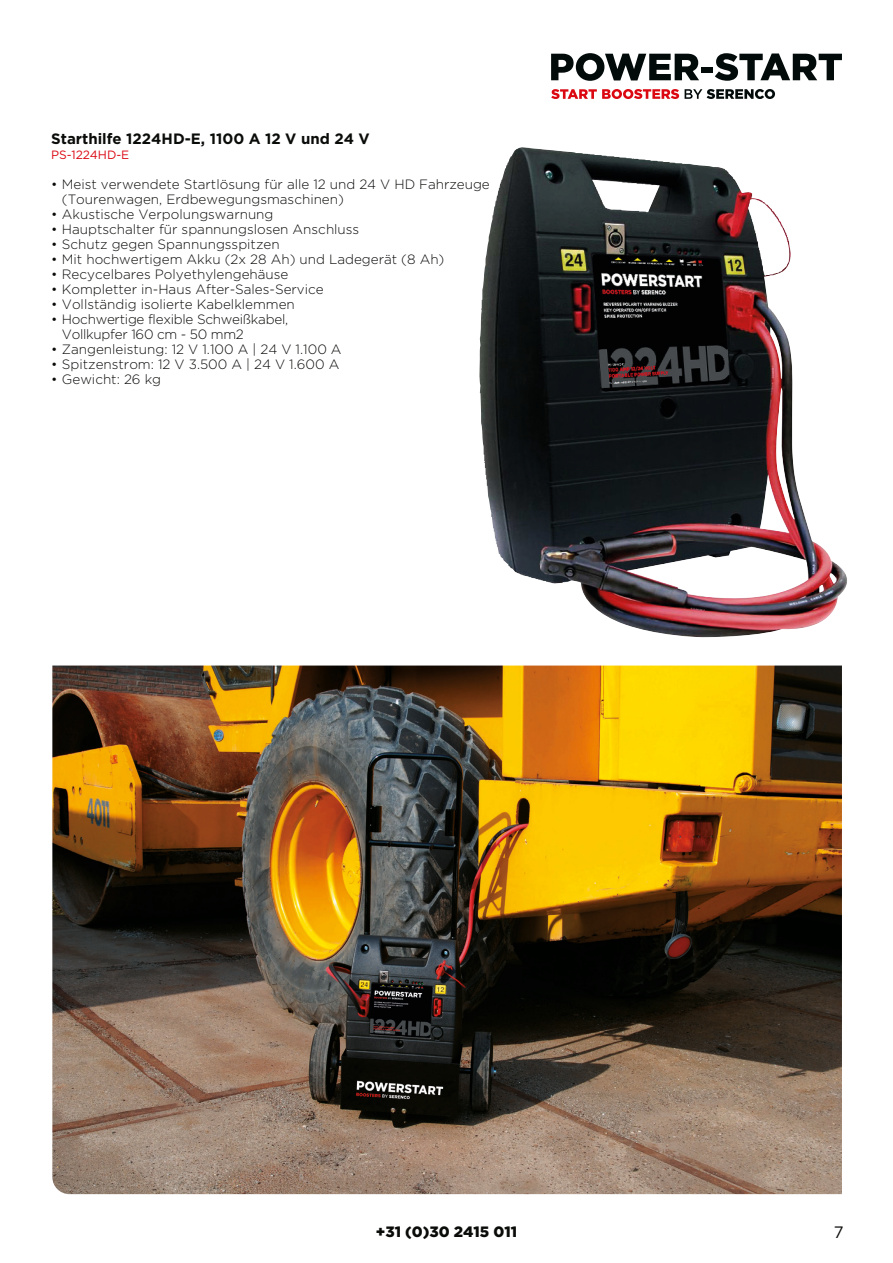
<style>
.page{position:relative;width:893px;height:1263px;background:#fff}
.page>*{position:absolute;margin:0;border:0;box-sizing:border-box;transform-origin:0 0}
.t1{font:16.5px "Gotham";color:#0a0c09}
.Naam_artikel{font:700 15px "Gotham";color:#0a0c09}
.t2{font:900 15px "Gotham";color:#0a0c09}
.t3{font:300 13.5px/15px "Gotham";color:#0a0c09}
.t4{font:300 13.5px/15px "Gotham";letter-spacing:-.02em;color:#0a0c09}
.Art__Nummer{font:12px "Gotham";color:#db0812}
</style>
<div class="page">
<svg style="left:551px;top:53px;width:148px;height:28px"></svg>
<svg style="left:715px;top:53px;width:127px;height:28px"></svg>
<svg style="left:685px;top:89px;width:90px;height:10px"></svg>
<svg style="left:551px;top:89px;width:128px;height:10px"></svg>
<div style="left:701px;top:67px;width:12px;height:6px;background:#020a0a"></div>
<img style="left:479px;top:147px;width:368px;height:490px">
<img style="left:52px;top:665px;width:790px;height:529px">
<p class="Naam_artikel" style="left:51px;top:129px;width:320px">Starthilfe 1224HD-E, 1100 A 12 V und 24 V</p>
<p class="Art__Nummer" style="left:51px;top:147px;width:80px">PS-1224HD-E</p>
<p class="t3" style="left:62px;top:176px;width:429px;text-indent:-11px">• Meist verwendete Startlösung für alle 12 und 24 V HD Fahrzeuge (Tourenwagen, Erdbewegungsmaschinen)</p>
<p class="t3" style="left:51px;top:206px;width:224px">• Akustische Verpolungswarnung</p>
<p class="t3" style="left:51px;top:221px;width:310px">• Hauptschalter für spannungslosen Anschluss</p>
<p class="t3" style="left:51px;top:236px;width:230px">• Schutz gegen Spannungsspitzen</p>
<p class="t3" style="left:51px;top:251px;width:395px">• Mit hochwertigem Akku (2x 28 Ah) und Ladegerät (8 Ah)</p>
<p class="t3" style="left:51px;top:266px;width:239px">• Recycelbares Polyethylengehäuse</p>
<p class="t3" style="left:51px;top:281px;width:274px">• Kompletter in-Haus After-Sales-Service</p>
<p class="t3" style="left:51px;top:296px;width:245px">• Vollständig isolierte Kabelklemmen</p>
<p class="t4" style="left:62px;top:311px;width:228px;text-indent:-11px">• Hochwertige flexible Schweißkabel,<br>Vollkupfer 160 cm - 50 mm2</p>
<p class="t3" style="left:51px;top:341px;width:292px">• Zangenleistung: 12 V 1.100 A | 24 V 1.100 A</p>
<p class="t3" style="left:51px;top:356px;width:290px">• Spitzenstrom: 12 V 3.500 A | 24 V 1.600 A</p>
<p class="t3" style="left:51px;top:371px;width:111px">• Gewicht: 26 kg</p>
<p class="t2" style="left:376px;top:1221px;width:143px">+31 (0)30 2415 011</p>
<p class="t1" style="left:834px;top:1221px;width:11px">7</p>
</div>
